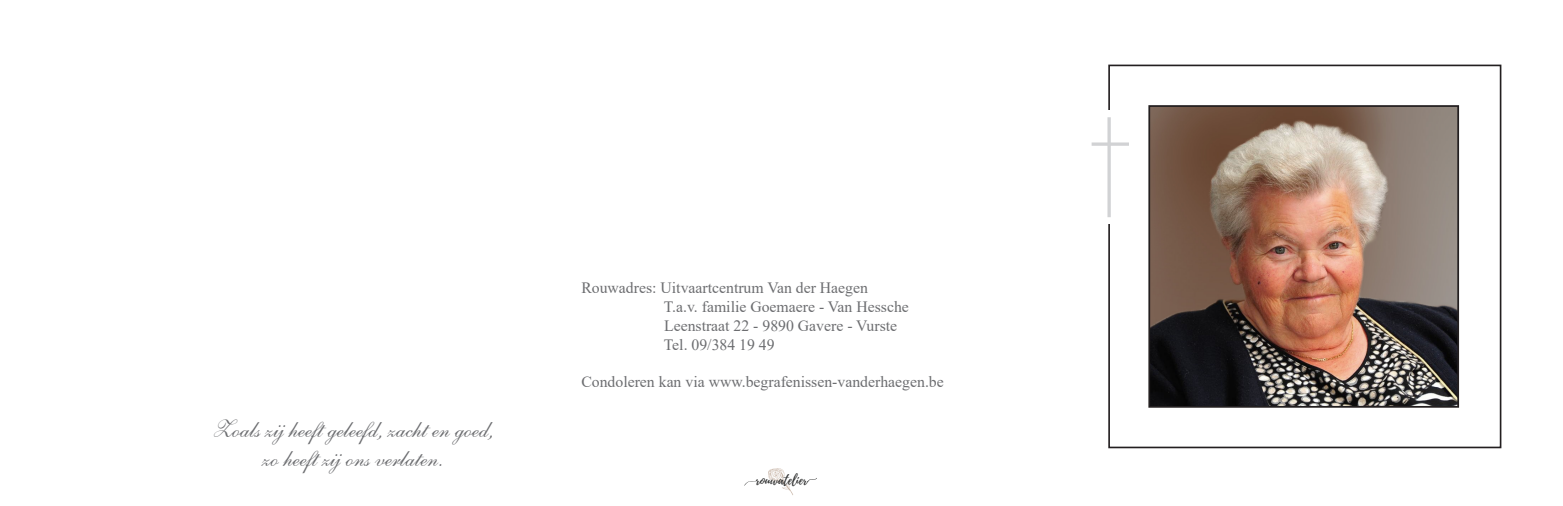
<style>
.page{position:relative;width:1563px;height:506px;background:#fff}
.page>*{position:absolute;margin:0;border:0;box-sizing:border-box;transform-origin:0 0}
.t1{font:24.5px "Shelley Allegro BT";color:#6c6d70}
.t2{font:15.75px "Times New Roman";color:#6c6d70}
.t3{font:12.78px "Playlist Script";color:#2f3030}
</style>
<div class="page">
<div style="left:1108px;top:65px;width:393px;height:383px;border:2px solid #231f20"></div>
<div style="left:1096px;top:110px;width:26px;height:114px;background:#fff"></div>
<hr style="left:1107px;top:117px;width:3px;height:100px;background:#d1d2d4">
<svg style="left:1091px;top:142px;width:38px;height:4px"></svg>
<img style="left:1151px;top:108px;width:305px;height:297px">
<div style="left:1148px;top:105px;width:311px;height:303px;border:2px solid #231f20"></div>
<svg style="left:768px;top:468px;width:25px;height:27px"></svg>
<svg style="left:744px;top:479px;width:14px;height:7px"></svg>
<svg style="left:807px;top:478px;width:10px;height:4px"></svg>
<p class="t1" style="left:212px;top:414px;width:283px">Zoals zij heeft geleefd, zacht en goed,</p>
<p class="t1" style="left:262px;top:443px;width:182px">zo heeft zij ons verlaten.</p>
<p class="t2" style="left:581px;top:276px;width:288px">Rouwadres: Uitvaartcentrum Van der Haegen</p>
<p class="t2" style="left:664px;top:295px;width:247px">T.a.v. familie Goemaere - Van Hessche</p>
<p class="t2" style="left:664px;top:314px;width:235px">Leenstraat 22 - 9890 Gavere - Vurste</p>
<p class="t2" style="left:664px;top:333px;width:112px">Tel. 09/384 19 49</p>
<p class="t2" style="left:581px;top:371px;width:364px">Condoleren kan via www.begrafenissen-vanderhaegen.be</p>
<p class="t3" style="left:756px;top:471px;width:53px">rouwatelier</p>
</div>
